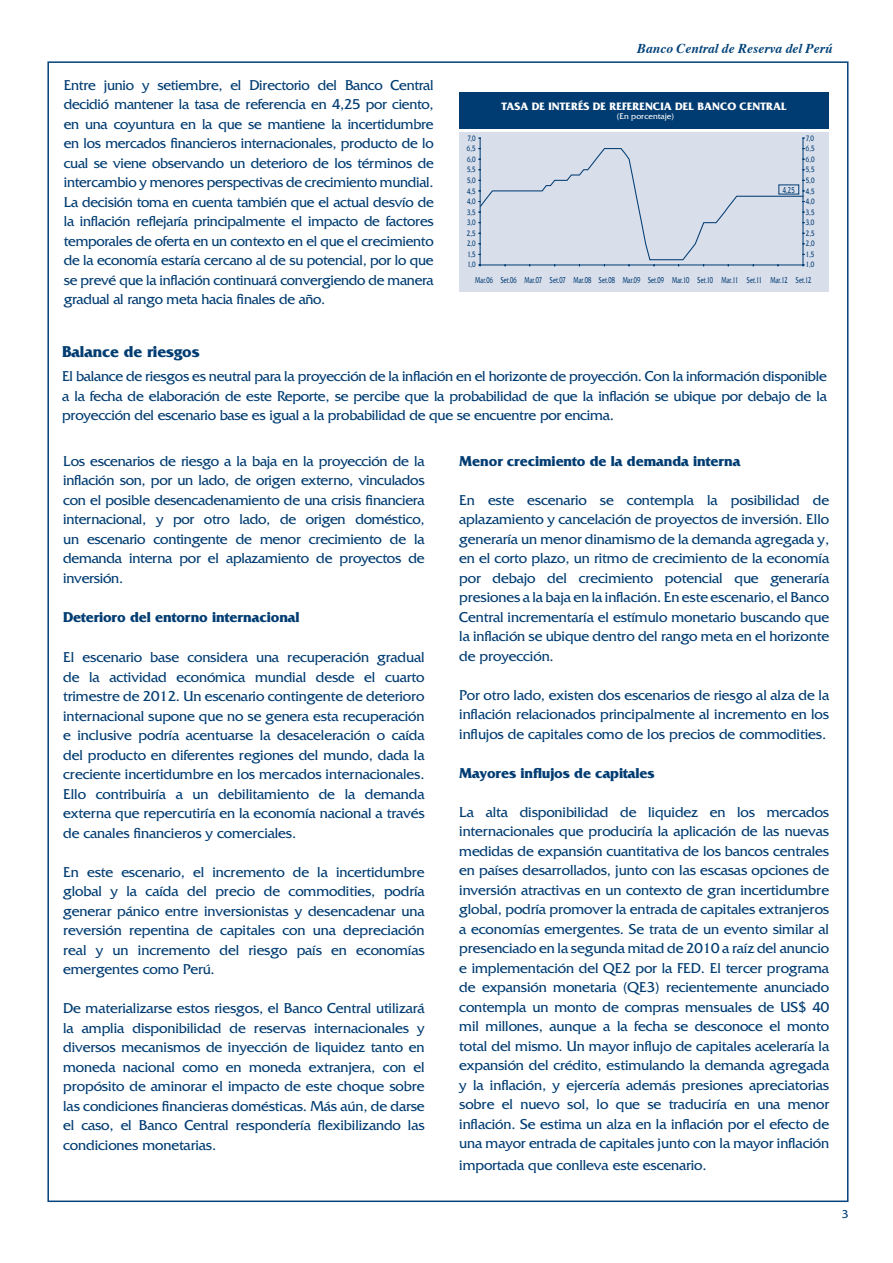
<style>
.page{position:relative;width:893px;height:1263px;background:#fff}
.page>*{position:absolute;margin:0;border:0;box-sizing:border-box;transform-origin:0 0}
.t1{font:700 16.5px "Friz Quadrata";letter-spacing:-.01em;color:#003c72}
.t2{font:15px/19.5px "Friz Quadrata";letter-spacing:-.01em;color:#003c72;text-align:justify}
.t3{font:700 15px "Friz Quadrata";letter-spacing:-.01em;color:#003c72}
.t4{font:italic 700 13.5px "Times";color:#004279}
.t5{font:12px "Friz Quadrata";color:#004279}
.t6{font:700 11.25px "Friz Quadrata";color:#fff}
.t7{font:9px "Friz Quadrata";letter-spacing:.015em;color:#003c72;scale:.64 1}
.t8{font:9px "Friz Quadrata";letter-spacing:.015em;color:#003c72;scale:.66 1}
.t9{font:8.7px "Friz Quadrata";color:#fff}
.t10{font:8.25px "Friz Quadrata";color:#003c72;scale:.75 1}
</style>
<div class="page">
<div style="left:459px;top:132px;width:370px;height:160px;background:#d9deeb"></div>
<div style="left:459px;top:92px;width:370px;height:37px;background:#003c72"></div>
<hr style="left:803px;top:138px;width:1px;height:127px;background:#003c72">
<hr style="left:480px;top:138px;width:1px;height:127px;background:#003c72">
<svg style="left:479px;top:147px;width:326px;height:119px"></svg>
<p class="t2" style="left:64px;top:75px;width:371px">Entre junio y setiembre, el Directorio del Banco Central decidió mantener la tasa de referencia en 4,25 por ciento, en una coyuntura en la que se mantiene la incertidumbre en los mercados financieros internacionales, producto de lo cual se viene observando un deterioro de los términos de intercambio y menores perspectivas de crecimiento mundial.<br>La decisión toma en cuenta también que el actual desvío de la inflación reflejaría principalmente el impacto de factores temporales de oferta en un contexto en el que el crecimiento de la economía estaría cercano al de su potencial, por lo que se prevé que la inflación continuará convergiendo de manera gradual al rango meta hacia finales de año.</p>
<p class="t4" style="left:637px;top:35px;width:197px">Banco Central de Reserva del Perú</p>
<p class="t10" style="left:468px;top:134px;width:12px">7,0</p>
<p class="t10" style="left:467px;top:144px;width:13px">6,5</p>
<p class="t10" style="left:467px;top:155px;width:13px">6,0</p>
<p class="t10" style="left:467px;top:165px;width:13px">5,5</p>
<p class="t10" style="left:467px;top:176px;width:13px">5,0</p>
<p class="t10" style="left:467px;top:186px;width:13px">4,5</p>
<p class="t10" style="left:467px;top:197px;width:13px">4,0</p>
<p class="t10" style="left:467px;top:207px;width:13px">3,5</p>
<p class="t10" style="left:467px;top:218px;width:13px">3,0</p>
<p class="t10" style="left:467px;top:228px;width:13px">2,5</p>
<p class="t10" style="left:467px;top:239px;width:13px">2,0</p>
<p class="t10" style="left:467px;top:249px;width:13px">1,5</p>
<p class="t10" style="left:467px;top:260px;width:13px">1,0</p>
<p class="t6" style="left:502px;top:100px;width:287px">TASA DE INTERÉS DE REFERENCIA DEL BANCO CENTRAL</p>
<p class="t9" style="left:617px;top:112px;width:59px">(En porcentaje)</p>
<p class="t8" style="left:783px;top:185px;width:19px">4,25</p>
<p class="t10" style="left:806px;top:134px;width:12px">7,0</p>
<p class="t10" style="left:806px;top:144px;width:13px">6,5</p>
<p class="t10" style="left:806px;top:155px;width:13px">6,0</p>
<p class="t10" style="left:806px;top:165px;width:13px">5,5</p>
<p class="t10" style="left:806px;top:176px;width:13px">5,0</p>
<p class="t10" style="left:806px;top:186px;width:13px">4,5</p>
<p class="t10" style="left:806px;top:197px;width:13px">4,0</p>
<p class="t10" style="left:806px;top:207px;width:13px">3,5</p>
<p class="t10" style="left:806px;top:218px;width:13px">3,0</p>
<p class="t10" style="left:806px;top:228px;width:13px">2,5</p>
<p class="t10" style="left:806px;top:239px;width:13px">2,0</p>
<p class="t10" style="left:806px;top:249px;width:13px">1,5</p>
<p class="t10" style="left:806px;top:260px;width:13px">1,0</p>
<p class="t7" style="left:475px;top:275px;width:29px">Mar.06</p>
<p class="t7" style="left:501px;top:275px;width:27px">Set.06</p>
<p class="t7" style="left:524px;top:275px;width:29px">Mar.07</p>
<p class="t7" style="left:550px;top:275px;width:26px">Set.07</p>
<p class="t7" style="left:573px;top:275px;width:29px">Mar.08</p>
<p class="t7" style="left:599px;top:275px;width:27px">Set.08</p>
<p class="t7" style="left:623px;top:275px;width:29px">Mar.09</p>
<p class="t7" style="left:648px;top:275px;width:27px">Set.09</p>
<p class="t7" style="left:672px;top:275px;width:28px">Mar.10</p>
<p class="t7" style="left:698px;top:275px;width:26px">Set.10</p>
<p class="t7" style="left:721px;top:275px;width:28px">Mar.11</p>
<p class="t7" style="left:747px;top:275px;width:25px">Set.11</p>
<p class="t7" style="left:770px;top:275px;width:28px">Mar.12</p>
<p class="t7" style="left:796px;top:275px;width:25px">Set.12</p>
<p class="t1" style="left:62px;top:343px;width:139px">Balance de riesgos</p>
<p class="t2" style="left:62px;top:367px;width:766px">El balance de riesgos es neutral para la proyección de la inflación en el horizonte de proyección. Con la información disponible a la fecha de elaboración de este Reporte, se percibe que la probabilidad de que la inflación se ubique por debajo de la proyección del escenario base es igual a la probabilidad de que se encuentre por encima.</p>
<p class="t2" style="left:63px;top:451px;width:363px">Los escenarios de riesgo a la baja en la proyección de la inflación son, por un lado, de origen externo, vinculados con el posible desencadenamiento de una crisis financiera internacional, y por otro lado, de origen doméstico, un escenario contingente de menor crecimiento de la demanda interna por el aplazamiento de proyectos de inversión.</p>
<p class="t3" style="left:63px;top:609px;width:238px">Deterioro del entorno internacional</p>
<p class="t2" style="left:63px;top:647px;width:363px">El escenario base considera una recuperación gradual de la actividad económica mundial desde el cuarto trimestre de 2012. Un escenario contingente de deterioro internacional supone que no se genera esta recuperación e inclusive podría acentuarse la desaceleración o caída del producto en diferentes regiones del mundo, dada la creciente incertidumbre en los mercados internacionales.<br>Ello contribuiría a un debilitamiento de la demanda externa que repercutiría en la economía nacional a través de canales financieros y comerciales.</p>
<p class="t2" style="left:63px;top:862px;width:363px">En este escenario, el incremento de la incertidumbre global y la caída del precio de commodities, podría generar pánico entre inversionistas y desencadenar una reversión repentina de capitales con una depreciación real y un incremento del riesgo país en economías emergentes como Perú.</p>
<p class="t2" style="left:63px;top:998px;width:363px">De materializarse estos riesgos, el Banco Central utilizará la amplia disponibilidad de reservas internacionales y diversos mecanismos de inyección de liquidez tanto en moneda nacional como en moneda extranjera, con el propósito de aminorar el impacto de este choque sobre las condiciones financieras domésticas. Más aún, de darse el caso, el Banco Central respondería flexibilizando las condiciones monetarias.</p>
<p class="t3" style="left:459px;top:453px;width:283px">Menor crecimiento de la demanda interna</p>
<p class="t2" style="left:459px;top:490px;width:371px">En este escenario se contempla la posibilidad de aplazamiento y cancelación de proyectos de inversión. Ello generaría un menor dinamismo de la demanda agregada y, en el corto plazo, un ritmo de crecimiento de la economía por debajo del crecimiento potencial que generaría presiones a la baja en la inflación. En este escenario, el Banco Central incrementaría el estímulo monetario buscando que la inflación se ubique dentro del rango meta en el horizonte de proyección.</p>
<p class="t2" style="left:459px;top:685px;width:371px">Por otro lado, existen dos escenarios de riesgo al alza de la inflación relacionados principalmente al incremento en los influjos de capitales como de los precios de commodities.</p>
<p class="t3" style="left:459px;top:765px;width:197px">Mayores influjos de capitales</p>
<p class="t2" style="left:459px;top:802px;width:371px">La alta disponibilidad de liquidez en los mercados internacionales que produciría la aplicación de las nuevas medidas de expansión cuantitativa de los bancos centrales en países desarrollados, junto con las escasas opciones de inversión atractivas en un contexto de gran incertidumbre global, podría promover la entrada de capitales extranjeros a economías emergentes. Se trata de un evento similar al presenciado en la segunda mitad de 2010 a raíz del anuncio e implementación del QE2 por la FED. El tercer programa de expansión monetaria (QE3) recientemente anunciado contempla un monto de compras mensuales de US$ 40 mil millones, aunque a la fecha se desconoce el monto total del mismo. Un mayor influjo de capitales aceleraría la expansión del crédito, estimulando la demanda agregada y la inflación, y ejercería además presiones apreciatorias sobre el nuevo sol, lo que se traduciría en una menor inflación. Se estima un alza en la inflación por el efecto de una mayor entrada de capitales junto con la mayor inflación</p>
<p class="t2" style="left:459px;top:1155px;width:249px">importada que conlleva este escenario.</p>
<p class="t5" style="left:842px;top:1207px;width:8px">3</p>
</div>
